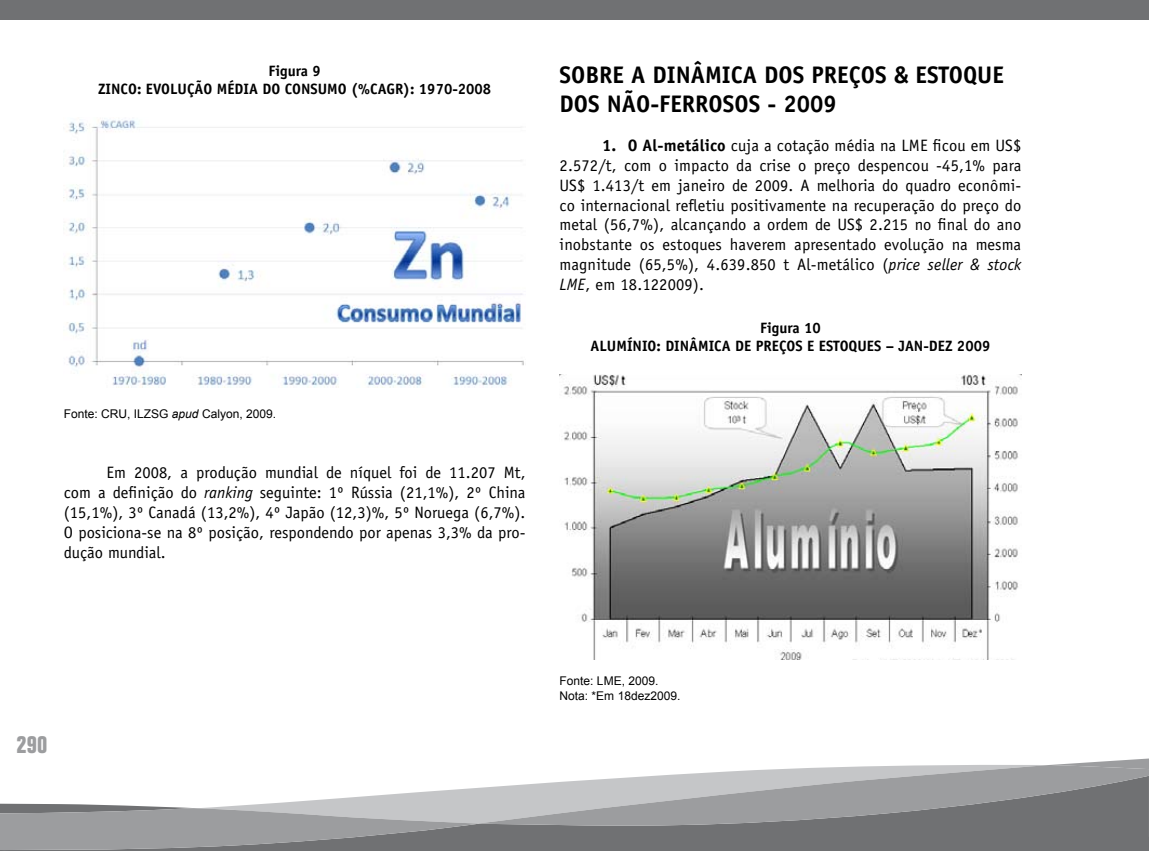
<style>
.page{position:relative;width:1149px;height:851px;background:#fff}
.page>*{position:absolute;margin:0;border:0;box-sizing:border-box;transform-origin:0 0}
.t1{font:700 24px/28.8px "Officina Sans";color:#000}
.t2{font:700 condensed 24px "Folio";color:#9c9d9f}
.t3{font:16.5px/19.8px "Officina Sans";color:#000;text-align:justify}
.t4{font:700 15px/18px "Officina Sans";color:#000}
.t5{font:12px/14.4px "Arial";color:#000}
.s1{font-style:italic}
.s2{font-weight:700}
</style>
<div class="page">
<div style="left:479px;top:836px;width:567px;height:14px;background:#707173"></div>
<svg style="left:279px;top:788px;width:199px;height:15px"></svg>
<svg style="left:0;top:803px;width:479px;height:47px;background:#9c9d9f"></svg>
<svg style="left:478px;top:765px;width:568px;height:71px;background:#a6a7a9"></svg>
<div style="left:0;top:0;width:1148px;height:19px;background:#707173"></div>
<svg style="left:1046px;top:758px;width:103px;height:92px;background:#818284"></svg>
<img style="left:64px;top:120px;width:460px;height:267px">
<img style="left:559px;top:374px;width:461px;height:285px">
<p class="t4" style="left:98px;top:61px;width:281px;text-indent:170px">FIGURA 9<br>ZINCO: EVOLUÇÃO MÉDIA DO CONSUMO (%CAGR</p>
<p class="t4" style="left:403px;top:79px;width:89px">): 1970-2008</p>
<p class="t5" style="left:64px;top:406px;width:214px">Fonte: CRU, ILZSG <span class="s1">apud</span> Calyon, 2009.</p>
<p class="t3" style="left:64px;top:463px;width:463px;text-indent:43px">Em 2008, a produção mundial de níquel foi de 11.207 Mt, com a definição do <span class="s1">ranking</span> seguinte: 1º Rússia (21,1%), 2º China (15,1%), 3º Canadá (13,2%), 4º Japão (12,3)%, 5º Noruega (6,7%).<br>O posiciona-se na 8º posição, respondendo por apenas 3,3% da pro&shy;dução mundial.</p>
<h1 class="t1" style="left:559px;top:60px;width:445px">SOBRE A DINÂMICA DOS PREÇOS &amp; ESTOQUE<br>DOS NÃO-FERROSOS - 2009</h1>
<p class="t3" style="left:559px;top:136px;width:463px;text-indent:43px"><span class="s2">1. O AL-METÁLICO</span> cuja a cotação média na LME ficou em US$ 2.572/t, com o impacto da crise o preço despencou -45,1% para US$ 1.413/t em janeiro de 2009. A melhoria do quadro econômi&shy;co internacional refletiu positivamente na recuperação do preço do metal (56,7%), alcançando a ordem de US$ 2.215 no final do ano inobstante os estoques haverem apresentado evolução na mesma magnitude (65,5%), 4.639.850 t Al-metálico (<span class="s1">price seller &amp; stock LME</span>, em 18.122009).</p>
<p class="t4" style="left:590px;top:318px;width:401px;text-align:center">FIGURA 10<br>ALUMÍNIO: DINÂMICA DE PREÇOS E ESTOQUES – JAN-DEZ 2009</p>
<h1 class="t2" style="left:17px;top:731px;width:32px">290</h1>
<p class="t5" style="left:559px;top:674px;width:122px">Fonte: LME, 2009.<br>Nota: *Em 18dez2009.</p>
</div>
